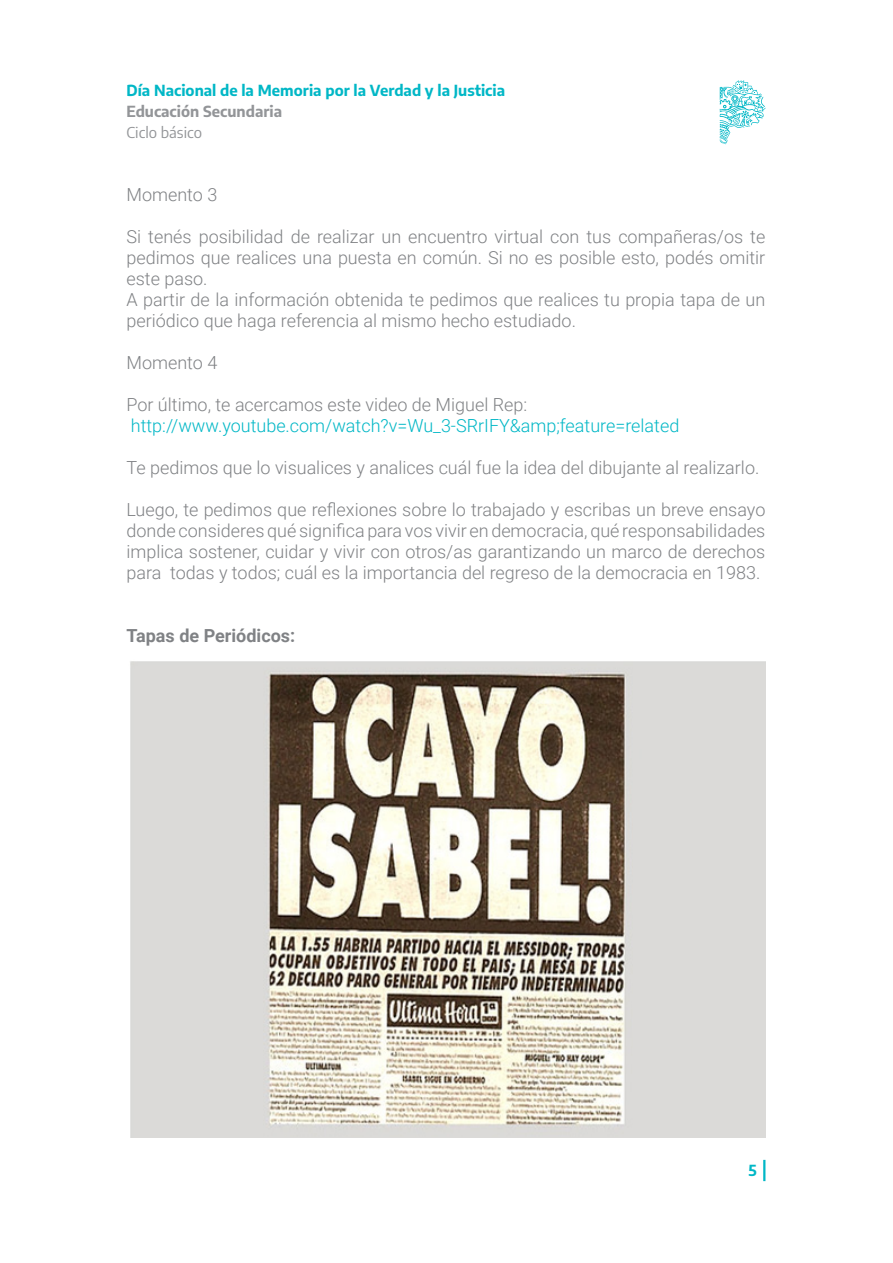
<style>
.page{position:relative;width:893px;height:1263px;background:#fff}
.page>*{position:absolute;margin:0;border:0;box-sizing:border-box;transform-origin:0 0}
.t1{font:300 18px/21px "Roboto";color:#808285}
.t2{font:300 18px "Roboto";color:#00b7c6}
.t3{font:700 18px "Roboto";color:#808285}
.t4{font:700 15px "Encode Sans";color:#00b7c6}
.t5{font:700 15px "Encode Sans";color:#939598}
.t6{font:15px "Encode Sans";color:#939598}
</style>
<div class="page">
<hr style="left:763px;top:1160px;width:2px;height:21px;background:#00b7c6">
<svg style="left:720px;top:80px;width:45px;height:64px"></svg>
<img style="left:130px;top:661px;width:635px;height:477px">
<p class="t4" style="left:126px;top:79px;width:380px">Día Nacional de la Memoria por la Verdad y la Justicia</p>
<p class="t5" style="left:126px;top:100px;width:157px">Educación Secundaria</p>
<p class="t6" style="left:126px;top:122px;width:77px">Ciclo básico</p>
<p class="t1" style="left:126px;top:183px;width:92px">Momento 3</p>
<p class="t1" style="left:126px;top:225px;width:640px">Si tenés posibilidad de realizar un encuentro virtual con tus compañeras/os te pedimos que realices una puesta en común. Si no es posible esto, podés omitir este paso.<br>A partir de la información obtenida te pedimos que realices tu propia tapa de un periódico que haga referencia al mismo hecho estudiado.</p>
<p class="t1" style="left:126px;top:351px;width:92px">Momento 4</p>
<p class="t1" style="left:126px;top:393px;width:402px">Por último, te acercamos este video de Miguel Rep:</p>
<p class="t2" style="left:131px;top:413px;width:550px">http://www.youtube.com/watch?v=Wu_3-SRrIFY&amp;amp;feature=related</p>
<p class="t1" style="left:126px;top:456px;width:634px">Te pedimos que lo visualices y analices cuál fue la idea del dibujante al realizarlo.</p>
<p class="t1" style="left:126px;top:498px;width:640px;text-align:justify">Luego, te pedimos que reflexiones sobre lo trabajado y escribas un breve ensayo donde consideres qué significa para vos vivir en democracia, qué responsabilidades implica sostener, cuidar y vivir con otros/as garantizando un marco de derechos para todas y todos; cuál es la importancia del regreso de la democracia en 1983.</p>
<p class="t3" style="left:126px;top:623px;width:170px">Tapas de Periódicos:</p>
<p class="t4" style="left:749px;top:1159px;width:10px">5</p>
</div>
